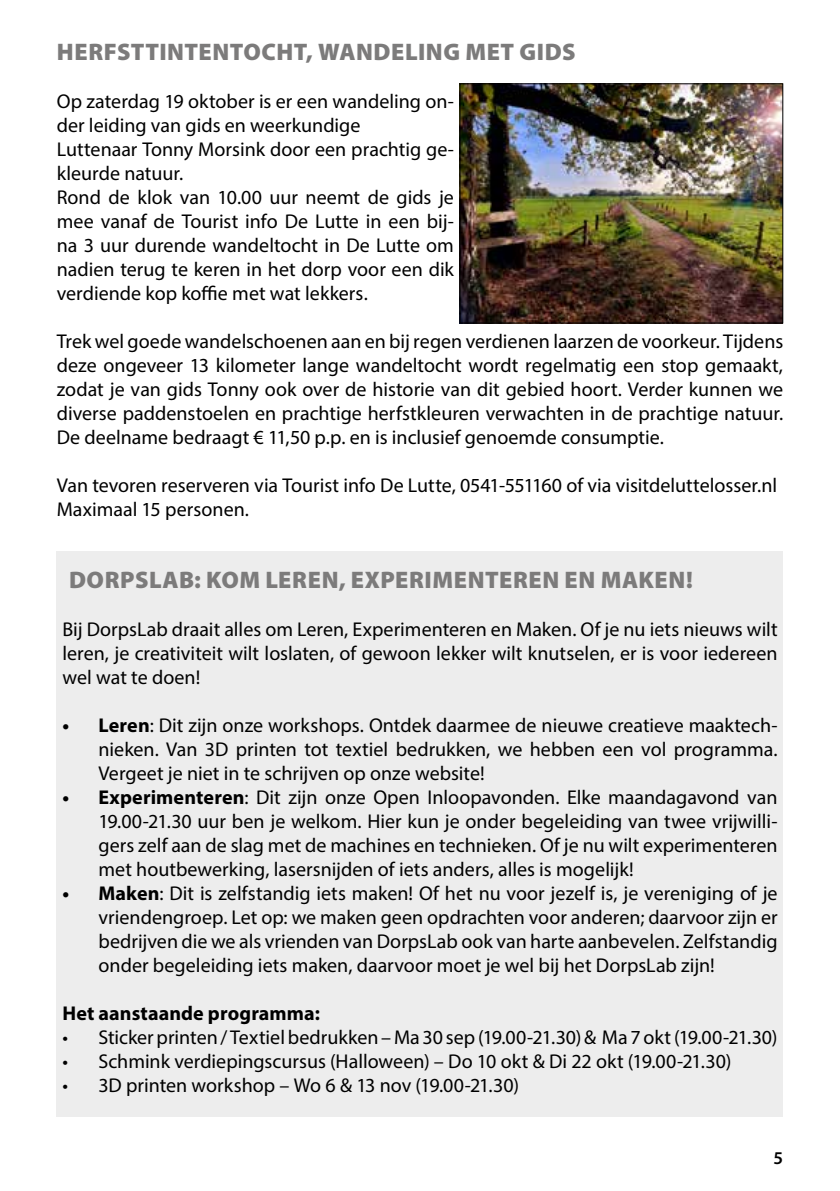
<style>
.page{position:relative;width:840px;height:1191px;background:#fff}
.page>*{position:absolute;margin:0;border:0;box-sizing:border-box;transform-origin:0 0}
.t1{font:900 24px "Myriad Pro";letter-spacing:.025em;color:#7c7b7b}
.t2{font:20px/24px "Myriad Pro";color:#000;text-align:justify}
.t3{font:700 20px "Myriad Pro";letter-spacing:.005em;color:#000}
.t4{font:600 18px "Myriad Pro";color:#000}
.s1{font-weight:700}
</style>
<div class="page">
<div style="left:57px;top:551px;width:725px;height:566px;background:#ededed"></div>
<img style="left:461px;top:86px;width:319px;height:235px">
<div style="left:459px;top:84px;width:323px;height:239px;border:1px solid #000"></div>
<p class="t1" style="left:57px;top:35px;width:520px">HERFSTTINTENTOCHT, WANDELING MET GIDS</p>
<p class="t2" style="left:57px;top:89px;width:398px;text-align:left">Op zaterdag 19 oktober is er een wandeling on&shy;der leiding van gids en weerkundige<br>Luttenaar Tonny Morsink door een prachtig ge&shy;kleurde natuur.<br>Rond de klok van 10.00 uur neemt de gids je mee vanaf de Tourist info De Lutte in een bij&shy;na 3 uur durende wandeltocht in De Lutte om nadien terug te keren in het dorp voor een dik verdiende kop koffie met wat lekkers.</p>
<p class="t2" style="left:57px;top:329px;width:727px">Trek wel goede wandelschoenen aan en bij regen verdienen laarzen de voorkeur. Tijdens deze ongeveer 13 kilometer lange wandeltocht wordt regelmatig een stop gemaakt, zodat je van gids Tonny ook over de historie van dit gebied hoort. Verder kunnen we diverse paddenstoelen en prachtige herfstkleuren verwachten in de prachtige natuur.<br>De deelname bedraagt € 11,50 p.p. en is inclusief genoemde consumptie.</p>
<p class="t2" style="left:57px;top:473px;width:721px">Van tevoren reserveren via Tourist info De Lutte, 0541-551160 of via visitdeluttelosser.nl<br>Maximaal 15 personen.</p>
<p class="t1" style="left:69px;top:563px;width:625px">DORPSLAB: KOM LEREN, EXPERIMENTEREN EN MAKEN!</p>
<p class="t2" style="left:62px;top:617px;width:716px">Bij DorpsLab draait alles om Leren, Experimenteren en Maken. Of je nu iets nieuws wilt leren, je creativiteit wilt loslaten, of gewoon lekker wilt knutselen, er is voor iedereen wel wat te doen!</p>
<p class="t2" style="left:98px;top:713px;width:680px;text-indent:-36px"><span class="s1">• Leren</span>: Dit zijn onze workshops. Ontdek daarmee de nieuwe creatieve maaktech&shy;nieken. Van 3D printen tot textiel bedrukken, we hebben een vol programma.<br>Vergeet je niet in te schrijven op onze website!</p>
<p class="t2" style="left:98px;top:785px;width:680px;text-indent:-36px"><span class="s1">• Experimenteren</span>: Dit zijn onze Open Inloopavonden. Elke maandagavond van 19.00-21.30 uur ben je welkom. Hier kun je onder begeleiding van twee vrijwilli&shy;gers zelf aan de slag met de machines en technieken. Of je nu wilt experimenteren met houtbewerking, lasersnijden of iets anders, alles is mogelijk!</p>
<p class="t2" style="left:98px;top:881px;width:680px;text-indent:-36px"><span class="s1">• Maken</span>: Dit is zelfstandig iets maken! Of het nu voor jezelf is, je vereniging of je vriendengroep. Let op: we maken geen opdrachten voor anderen; daarvoor zijn er bedrijven die we als vrienden van DorpsLab ook van harte aanbevelen. Zelfstandig onder begeleiding iets maken, daarvoor moet je wel bij het DorpsLab zijn!</p>
<p class="t3" style="left:62px;top:1000px;width:259px">Het aanstaande programma:</p>
<p class="t2" style="left:62px;top:1025px;width:716px">• Sticker printen / Textiel bedrukken – Ma 30 sep (19.00-21.30) &amp; Ma 7 okt (19.00-21.30)</p>
<p class="t2" style="left:62px;top:1049px;width:670px">• Schmink verdiepingscursus (Halloween) – Do 10 okt &amp; Di 22 okt (19.00-21.30)</p>
<p class="t2" style="left:62px;top:1073px;width:458px">• 3D printen workshop – Wo 6 &amp; 13 nov (19.00-21.30)</p>
<p class="t4" style="left:773px;top:1146px;width:11px">5</p>
</div>
